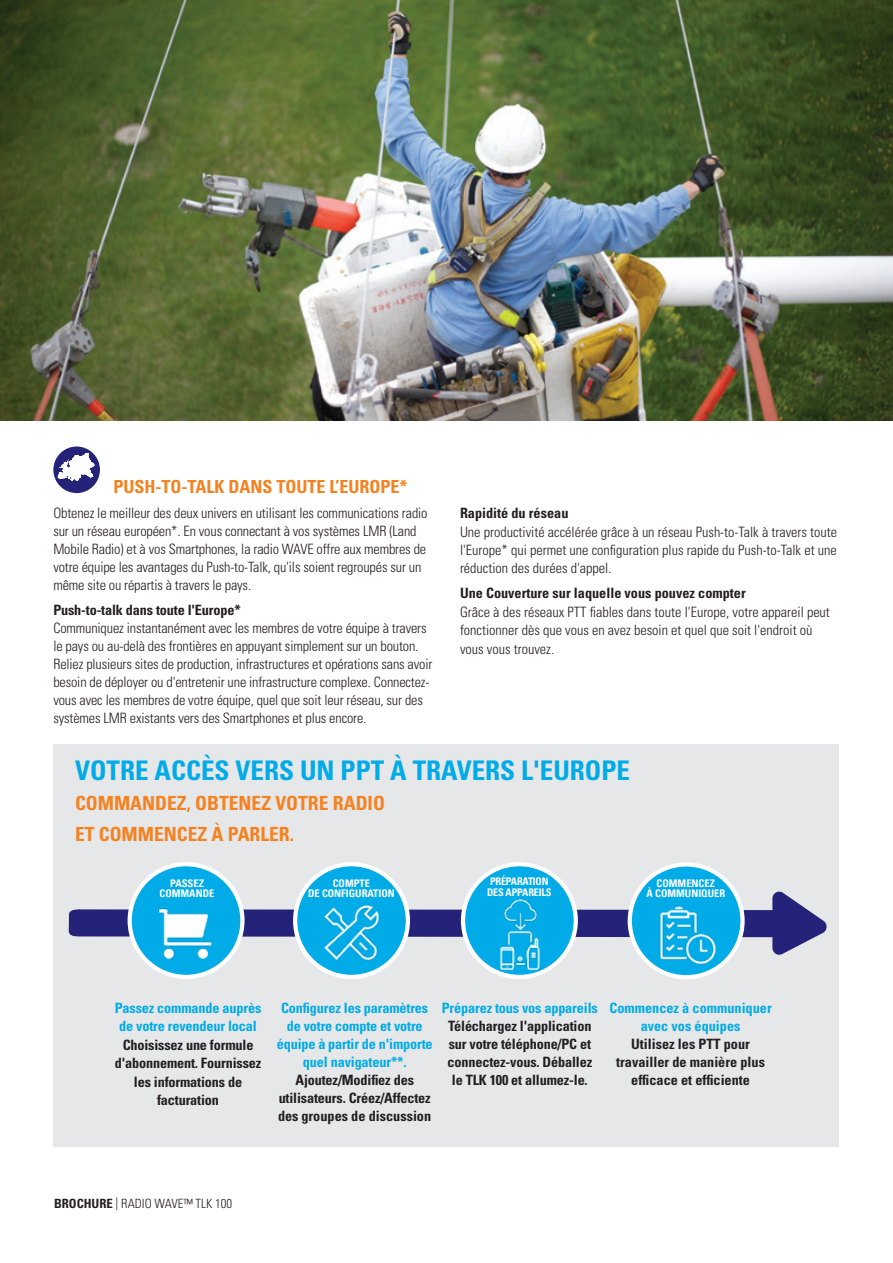
<style>
.page{position:relative;width:893px;height:1263px;background:#fff}
.page>*{position:absolute;margin:0;border:0;box-sizing:border-box;transform-origin:0 0}
.Body_Text{font:700 condensed 27px "Univers LT Std";color:#00abe7}
.Body_Text-2{font:700 condensed 19.5px "Univers LT Std";color:#f58220}
.Body_Text-3{font:700 condensed 18px "Univers LT Std";color:#f58220}
.Body_Text-4{font:300 condensed 14.25px/18px "Univers LT Std";letter-spacing:-.01em;color:#231f20}
.Body_Text-5{font:700 condensed 14.25px/18px "Univers LT Std";letter-spacing:-.01em;color:#231f20;text-align:center}
.Body_Text-6{font:700 condensed 14.25px/18px "Univers LT Std";letter-spacing:-.01em;color:#00abe7;text-align:center}
.t1{font:300 condensed 12.75px "Univers LT Std";color:#231f20}
.t2{font:700 condensed 10.5px/10.5px "Univers LT";color:#fff;text-align:center}
.t3{font:700 condensed 10.5px/10.5px "Univers LT";letter-spacing:-.02em;color:#fff}
.s1{font-weight:700}
</style>
<div class="page">
<div style="left:53px;top:446px;width:47px;height:47px;background:#252279;border-radius:50%"></div>
<div style="left:53px;top:744px;width:786px;height:403px;background:#e6e7e9"></div>
<img style="left:0;top:0;width:893px;height:421px">
<svg style="left:68px;top:890px;width:758px;height:66px"></svg>
<div style="left:463px;top:864px;width:113px;height:113px;background:#00abe7;border-radius:50%"></div>
<div style="left:461px;top:862px;width:117px;height:117px;border:4px solid #fff;border-radius:50%"></div>
<svg style="left:130px;top:864px;width:112px;height:113px;background:#26b7ea"></svg>
<div style="left:128px;top:862px;width:117px;height:117px;border:4px solid #fff;border-radius:50%"></div>
<div style="left:295px;top:864px;width:113px;height:113px;background:#00abe7;border-radius:50%"></div>
<div style="left:293px;top:862px;width:117px;height:117px;border:4px solid #fff;border-radius:50%"></div>
<div style="left:630px;top:864px;width:112px;height:113px;background:#00abe7;border-radius:50%"></div>
<div style="left:628px;top:862px;width:117px;height:117px;border:4px solid #fff;border-radius:50%"></div>
<img style="left:655px;top:906px;width:67px;height:63px">
<img style="left:504px;top:899px;width:33px;height:29px">
<img style="left:497px;top:928px;width:46px;height:46px">
<img style="left:133px;top:886px;width:104px;height:83px">
<img style="left:318px;top:904px;width:67px;height:62px">
<svg style="left:58px;top:453px;width:36px;height:27px"></svg>
<p class="Body_Text-3" style="left:113px;top:476px;width:296px">PUSH-TO-TALK DANS TOUTE L’EUROPE*</p>
<p class="Body_Text-4" style="left:53px;top:504px;width:376px">Obtenez le meilleur des deux univers en utilisant les communications radio sur un réseau européen*. En vous connectant à vos systèmes LMR (Land Mobile Radio) et à vos Smartphones, la radio WAVE offre aux membres de votre équipe les avantages du Push-to-Talk, qu'ils soient regroupés sur un même site ou répartis à travers le pays.</p>
<p class="Body_Text-5" style="left:53px;top:601px;width:189px">Push-to-talk dans toute l'Europe*</p>
<p class="Body_Text-4" style="left:53px;top:619px;width:380px">Communiquez instantanément avec les membres de votre équipe à travers le pays ou au-delà des frontières en appuyant simplement sur un bouton.<br>Reliez plusieurs sites de production, infrastructures et opérations sans avoir besoin de déployer ou d'entretenir une infrastructure complexe. Connectez&shy;vous avec les membres de votre équipe, quel que soit leur réseau, sur des systèmes LMR existants vers des Smartphones et plus encore.</p>
<p class="Body_Text-5" style="left:460px;top:504px;width:110px">Rapidité du réseau</p>
<p class="Body_Text-4" style="left:460px;top:522px;width:379px;text-align:justify">Une productivité accélérée grâce à un réseau Push-to-Talk à travers toute l'Europe* qui permet une configuration plus rapide du Push-to-Talk et une réduction des durées d'appel.</p>
<p class="Body_Text-5" style="left:460px;top:584px;width:287px">Une Couverture sur laquelle vous pouvez compter</p>
<p class="Body_Text-4" style="left:460px;top:603px;width:371px">Grâce à des réseaux PTT fiables dans toute l'Europe, votre appareil peut fonctionner dès que vous en avez besoin et quel que soit l'endroit où vous vous trouvez.</p>
<p class="Body_Text" style="left:75px;top:753px;width:556px">VOTRE ACCÈS VERS UN PPT À TRAVERS L'EUROPE</p>
<p class="Body_Text-2" style="left:75px;top:791px;width:311px">COMMANDEZ, OBTENEZ VOTRE RADIO</p>
<p class="Body_Text-2" style="left:75px;top:822px;width:220px">ET COMMENCEZ À PARLER.</p>
<p class="t2" style="left:160px;top:878px;width:56px">PASSEZ<br>COMMANDE</p>
<p class="t2" style="left:308px;top:878px;width:88px">COMPTE<br>DE CONFIGURATION</p>
<p class="t3" style="left:487px;top:876px;width:66px">PRÉPARATION<br>DES APPAREILS</p>
<p class="t2" style="left:646px;top:878px;width:80px">COMMENCEZ<br>À COMMUNIQUER</p>
<p class="Body_Text-6" style="left:115px;top:999px;width:148px">Passez commande auprès de votre revendeur local</p>
<p class="Body_Text-5" style="left:115px;top:1035px;width:148px">Choisissez une formule d'abonnement. Fournissez les informations de facturation</p>
<p class="Body_Text-6" style="left:277px;top:999px;width:157px">Configurez les paramètres de votre compte et votre équipe à partir de n'importe quel navigateur**.</p>
<p class="Body_Text-5" style="left:278px;top:1071px;width:154px">Ajoutez/Modifiez des utilisateurs. Créez/Affectez des groupes de discussion</p>
<p class="Body_Text-6" style="left:442px;top:999px;width:157px">Préparez tous vos appareils</p>
<p class="Body_Text-5" style="left:447px;top:1017px;width:146px">Téléchargez l'application sur votre téléphone/PC et connectez-vous. Déballez le TLK 100 et allumez-le.</p>
<p class="Body_Text-6" style="left:609px;top:999px;width:164px">Commencez à communiquer avec vos équipes</p>
<p class="Body_Text-5" style="left:616px;top:1035px;width:150px">Utilisez les PTT pour travailler de manière plus efficace et efficiente</p>
<p class="t1" style="left:54px;top:1196px;width:180px"><span class="s1">BROCHURE</span> | RADIO WAVE™ TLK 100</p>
</div>
